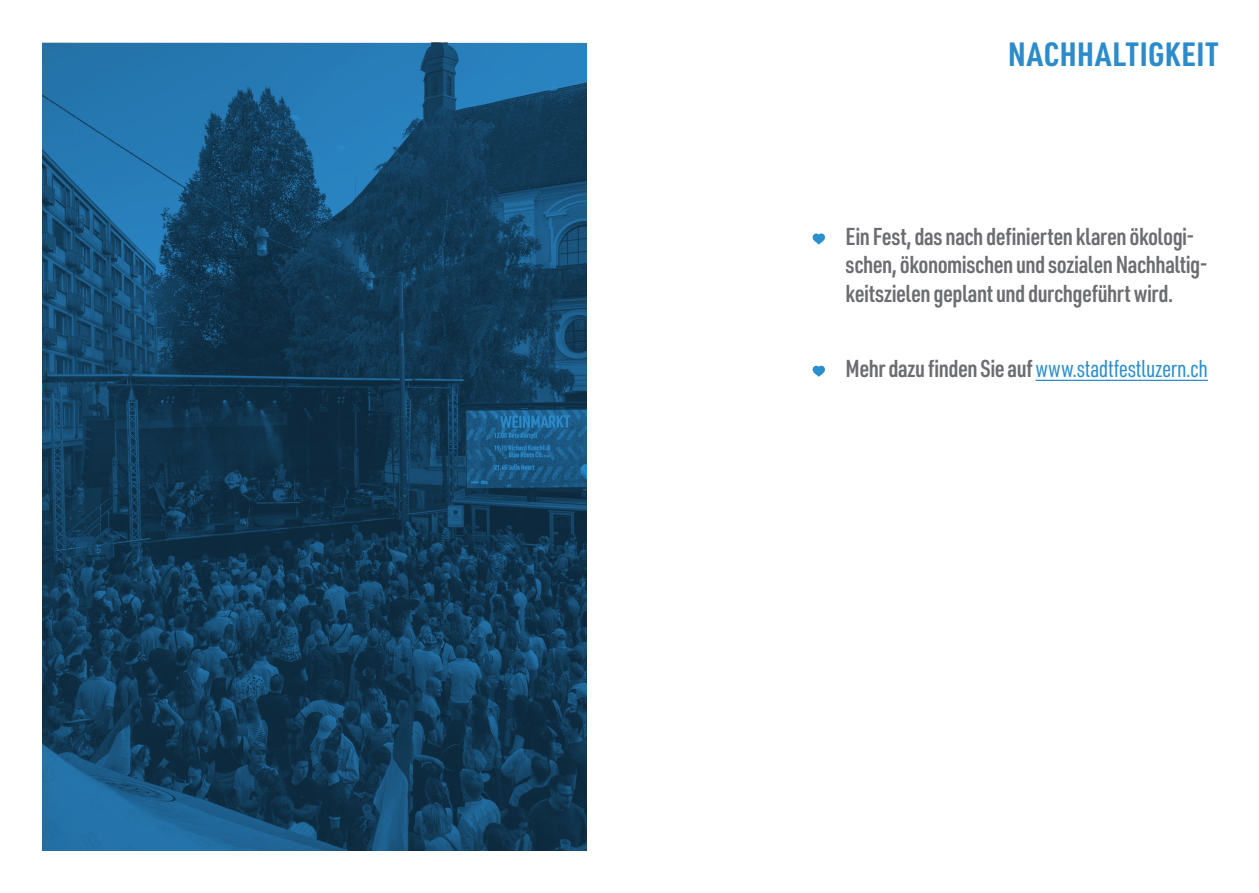
<style>
.page{position:relative;width:1259px;height:893px;background:#fff}
.page>*{position:absolute;margin:0;border:0;box-sizing:border-box;transform-origin:0 0}
.t1{font:700 33px "URWDIN Cond";letter-spacing:.03em;color:#2c8bcb}
.t2{font:600 24px/28.8px "URWDIN Cond";letter-spacing:-.02em;color:#6c6d70}
.t3{font:24px "URWDIN Cond";letter-spacing:-.01em;color:#2b8ecd}
.s1{font-weight:600;color:#6c6d70}
</style>
<div class="page">
<hr style="left:1035px;top:380px;width:173px;height:1px;background:#2b8ecd">
<svg style="left:812px;top:233px;width:13px;height:12px"></svg>
<svg style="left:812px;top:366px;width:13px;height:11px"></svg>
<img style="left:43px;top:43px;width:544px;height:807px">
<h1 class="t1" style="left:1008px;top:32px;width:212px">NACHHALTIGKEIT</h1>
<p class="t2" style="left:845px;top:221px;width:363px">Ein Fest, das nach definierten klaren ökologi&shy;schen, ökonomischen und sozialen Nachhaltig&shy;keitszielen geplant und durchgeführt wird.</p>
<p class="t3" style="left:845px;top:353px;width:364px"><span class="s1">Mehr dazu finden Sie auf</span> www.stadtfestluzern.ch</p>
</div>
